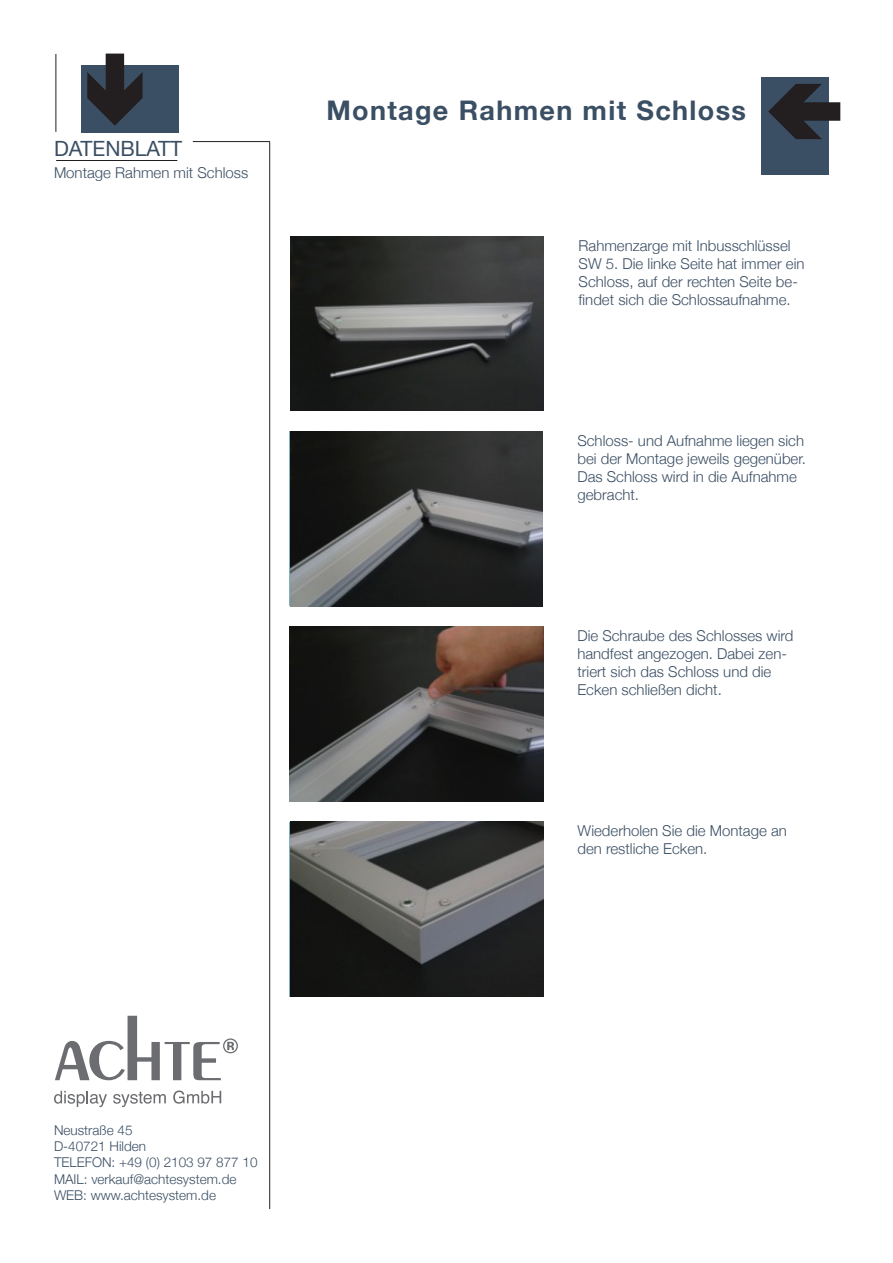
<style>
.page{position:relative;width:893px;height:1263px;background:#fff}
.page>*{position:absolute;margin:0;border:0;box-sizing:border-box;transform-origin:0 0}
.t1{font:700 27px "Helvetica Neue";letter-spacing:.05em;color:#3b4f64}
.t2{font:21px "Helvetica Neue";color:#3b4f64}
.t3{font:300 15px/18px "Helvetica Neue";color:#3b4f64}
.t4{font:300 13.5px/16.2px "Helvetica Neue";color:#3b4f64}
</style>
<div class="page">
<svg style="left:54px;top:1091px;width:53px;height:16px"></svg>
<svg style="left:113px;top:1092px;width:53px;height:15px"></svg>
<svg style="left:173px;top:1090px;width:48px;height:14px"></svg>
<svg style="left:55px;top:1016px;width:183px;height:64px"></svg>
<hr style="left:269px;top:142px;width:1px;height:1067px;background:#231f20">
<hr style="left:193px;top:141px;width:77px;height:1px;background:#231f20">
<hr style="left:56px;top:54px;width:1px;height:78px;background:#231f20">
<hr style="left:56px;top:160px;width:121px;height:1px;background:#231f20">
<div style="left:81px;top:66px;width:98px;height:67px;background:#3b4f64"></div>
<div style="left:761px;top:77px;width:67px;height:98px;background:#3b4f64"></div>
<img style="left:290px;top:236px;width:254px;height:175px">
<img style="left:290px;top:431px;width:252px;height:175px">
<img style="left:289px;top:626px;width:254px;height:175px">
<img style="left:290px;top:822px;width:254px;height:174px">
<svg style="left:87px;top:65px;width:56px;height:1px"></svg>
<svg style="left:828px;top:84px;width:1px;height:55px"></svg>
<h2 class="t2" style="left:54px;top:133px;width:130px">DATENBLATT</h2>
<p class="t3" style="left:54px;top:163px;width:196px">Montage Rahmen mit Schloss</p>
<h1 class="t1" style="left:326px;top:89px;width:421px">Montage Rahmen mit Schloss</h1>
<p class="t3" style="left:579px;top:235px;width:227px">Rahmenzarge mit Inbusschlüssel SW 5. Die linke Seite hat immer ein Schloss, auf der rechten Seite be&shy;findet sich die Schlossaufnahme.</p>
<p class="t3" style="left:577px;top:430px;width:230px">Schloss- und Aufnahme liegen sich bei der Montage jeweils gegenüber.<br>Das Schloss wird in die Aufnahme gebracht.</p>
<p class="t3" style="left:577px;top:625px;width:218px">Die Schraube des Schlosses wird handfest angezogen. Dabei zen&shy;triert sich das Schloss und die<br>Ecken schließen dicht.</p>
<p class="t3" style="left:577px;top:821px;width:211px">Wiederholen Sie die Montage an den restliche Ecken.</p>
<p class="t4" style="left:54px;top:1121px;width:205px">Neustraße 45<br>D-40721 Hilden<br>TELEFON: +49 (0) 2103 97 877 10<br>MAIL: verkauf@achtesystem.de<br>WEB: www.achtesystem.de</p>
</div>
